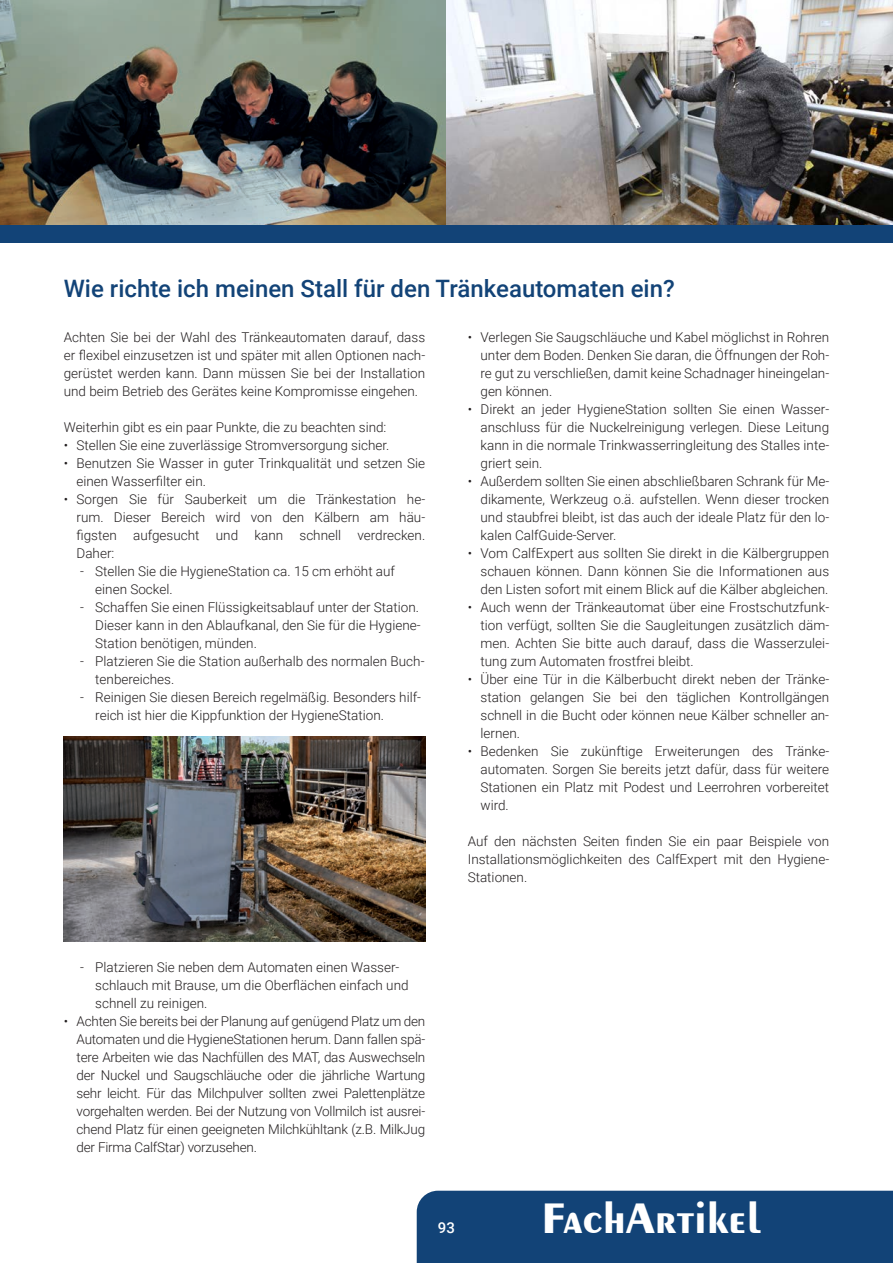
<style>
.page{position:relative;width:893px;height:1263px;background:#fff}
.page>*{position:absolute;margin:0;border:0;box-sizing:border-box;transform-origin:0 0}
.t1{font:700 45px "Exotic 350 BT";color:#fff}
.t2{font:500 24px "Roboto";color:#124377}
.t3{font:500 15px "Roboto";color:#fff}
.t4{font:300 13.5px/18px "Roboto";color:#231f20;text-align:justify}
</style>
<div class="page">
<div style="left:417px;top:1191px;width:476px;height:72px;background:#124377"></div>
<img style="left:1px;top:0;width:892px;height:225px">
<img style="left:0;top:0;width:1px;height:234px">
<div style="left:0;top:225px;width:893px;height:18px;background:#124377"></div>
<img style="left:64px;top:736px;width:361px;height:205px">
<h2 class="t2" style="left:64px;top:272px;width:612px">Wie richte ich meinen Stall für den Tränkeautomaten ein?</h2>
<p class="t4" style="left:64px;top:328px;width:363px">Achten Sie bei der Wahl des Tränkeautomaten darauf, dass er flexibel einzusetzen ist und später mit allen Optionen nach&shy;gerüstet werden kann. Dann müssen Sie bei der Installation und beim Betrieb des Gerätes keine Kompromisse eingehen.</p>
<p class="t4" style="left:64px;top:418px;width:324px">Weiterhin gibt es ein paar Punkte, die zu beachten sind:</p>
<p class="t4" style="left:64px;top:436px;width:327px">• Stellen Sie eine zuverlässige Stromversorgung sicher.</p>
<p class="t4" style="left:77px;top:454px;width:350px;text-indent:-13px">• Benutzen Sie Wasser in guter Trinkqualität und setzen Sie einen Wasserfilter ein.</p>
<p class="t4" style="left:77px;top:490px;width:350px;text-indent:-13px">• Sorgen Sie für Sauberkeit um die Tränkestation he&shy;rum. Dieser Bereich wird von den Kälbern am häu&shy;figsten aufgesucht und kann schnell verdrecken.<br>Daher:</p>
<p class="t4" style="left:95px;top:562px;width:301px;text-indent:-15px">- Stellen Sie die HygieneStation ca. 15 cm erhöht auf einen Sockel.</p>
<p class="t4" style="left:95px;top:598px;width:327px;text-indent:-15px">- Schaffen Sie einen Flüssigkeitsablauf unter der Station.<br>Dieser kann in den Ablaufkanal, den Sie für die Hygiene-Station benötigen, münden.</p>
<p class="t4" style="left:95px;top:652px;width:331px;text-indent:-15px">- Platzieren Sie die Station außerhalb des normalen Buch&shy;tenbereiches.</p>
<p class="t4" style="left:95px;top:688px;width:327px;text-indent:-15px">- Reinigen Sie diesen Bereich regelmäßig. Besonders hilf&shy;reich ist hier die Kippfunktion der HygieneStation.</p>
<p class="t4" style="left:480px;top:328px;width:350px;text-indent:-13px">• Verlegen Sie Saugschläuche und Kabel möglichst in Rohren unter dem Boden. Denken Sie daran, die Öffnungen der Roh&shy;re gut zu verschließen, damit keine Schadnager hineingelan&shy;gen können.</p>
<p class="t4" style="left:480px;top:400px;width:350px;text-indent:-13px">• Direkt an jeder HygieneStation sollten Sie einen Wasser&shy;anschluss für die Nuckelreinigung verlegen. Diese Leitung kann in die normale Trinkwasserringleitung des Stalles inte&shy;griert sein.</p>
<p class="t4" style="left:480px;top:472px;width:350px;text-indent:-13px">• Außerdem sollten Sie einen abschließbaren Schrank für Me&shy;dikamente, Werkzeug o.ä. aufstellen. Wenn dieser trocken und staubfrei bleibt, ist das auch der ideale Platz für den lo&shy;kalen CalfGuide-Server.</p>
<p class="t4" style="left:480px;top:544px;width:350px;text-indent:-13px">• Vom CalfExpert aus sollten Sie direkt in die Kälbergruppen schauen können. Dann können Sie die Informationen aus den Listen sofort mit einem Blick auf die Kälber abgleichen.</p>
<p class="t4" style="left:480px;top:598px;width:350px;text-indent:-13px">• Auch wenn der Tränkeautomat über eine Frostschutzfunk&shy;tion verfügt, sollten Sie die Saugleitungen zusätzlich däm&shy;men. Achten Sie bitte auch darauf, dass die Wasserzulei&shy;tung zum Automaten frostfrei bleibt.</p>
<p class="t4" style="left:480px;top:669px;width:350px;text-indent:-13px">• Über eine Tür in die Kälberbucht direkt neben der Tränke&shy;station gelangen Sie bei den täglichen Kontrollgängen schnell in die Bucht oder können neue Kälber schneller an&shy;lernen.</p>
<p class="t4" style="left:480px;top:741px;width:350px;text-indent:-13px">• Bedenken Sie zukünftige Erweiterungen des Tränke&shy;automaten. Sorgen Sie bereits jetzt dafür, dass für weitere Stationen ein Platz mit Podest und Leerrohren vorbereitet wird.</p>
<p class="t4" style="left:468px;top:831px;width:363px">Auf den nächsten Seiten finden Sie ein paar Beispiele von Installationsmöglichkeiten des CalfExpert mit den Hygiene-Stationen.</p>
<p class="t4" style="left:95px;top:958px;width:315px;text-align:left;text-indent:-15px">- Platzieren Sie neben dem Automaten einen Wasser&shy;schlauch mit Brause, um die Oberflächen einfach und schnell zu reinigen.</p>
<p class="t4" style="left:77px;top:1012px;width:350px;text-indent:-13px">• Achten Sie bereits bei der Planung auf genügend Platz um den Automaten und die HygieneStationen herum. Dann fallen spä&shy;tere Arbeiten wie das Nachfüllen des MAT, das Auswechseln der Nuckel und Saugschläuche oder die jährliche Wartung sehr leicht. Für das Milchpulver sollten zwei Palettenplätze vorgehalten werden. Bei der Nutzung von Vollmilch ist ausrei&shy;chend Platz für einen geeigneten Milchkühltank (z.B. MilkJug der Firma CalfStar) vorzusehen.</p>
<p class="t3" style="left:438px;top:1217px;width:19px">93</p>
<h1 class="t1" style="left:541px;top:1191px;width:221px">FachArtikel</h1>
</div>
